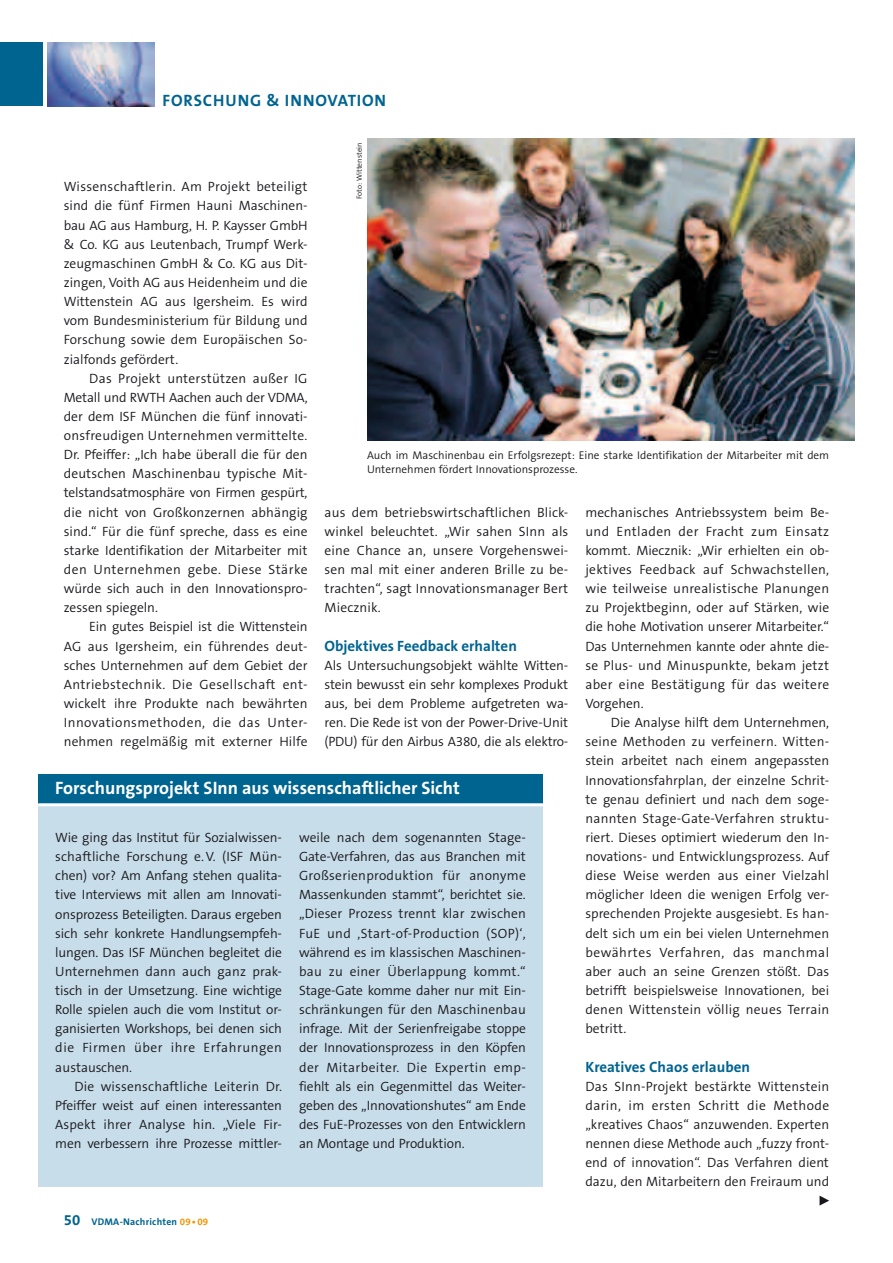
<style>
.page{position:relative;width:893px;height:1263px;background:#fff}
.page>*{position:absolute;margin:0;border:0;box-sizing:border-box;transform-origin:0 0}
.t1{font:700 18px "The Sans B7";color:#fff}
.t2{font:700 16.5px "The Sans B7";letter-spacing:.05em;color:#006490}
.t3{font:700 15px "The Sans B7";color:#006490}
.t4{font:300 13.5px/19.2px "The Sans B4";color:#1a171c;text-align:justify}
.t5{font:300 11.25px/14.2px "The Sans B4";color:#1a171c}
.t6{font:700 9.75px "The Sans B7";letter-spacing:.025em;color:#006490}
.t7{font:300 7.5px "The Sans B4";color:#1a171c}
.s1{font-size:15px}
.s2{color:#f29500}
</style>
<div class="page">
<div style="left:0;top:43px;width:43px;height:63px;background:#006490"></div>
<img style="left:48px;top:43px;width:106px;height:63px">
<img style="left:367px;top:138px;width:488px;height:302px">
<svg style="left:819px;top:1195px;width:10px;height:10px"></svg>
<div style="left:38px;top:800px;width:505px;height:386px;background:#c7dde9"></div>
<div style="left:38px;top:774px;width:505px;height:30px;background:#006490"></div>
<hr style="left:38px;top:803px;width:505px;height:3px;background:#fff">
<p class="t2" style="left:163px;top:92px;width:225px">forschung &amp; innovation</p>
<p class="t7" style="left:355px;top:199px;width:58px;rotate:-90deg">Foto: Wittenstein</p>
<p class="t4" style="left:64px;top:178px;width:245px">Wissenschaftlerin. Am Projekt beteiligt sind die fünf Firmen Hauni Maschinen&shy;bau AG aus Hamburg, H. P. Kaysser GmbH &amp; Co. KG aus Leutenbach, Trumpf Werk&shy;zeugmaschinen GmbH &amp; Co. KG aus Dit&shy;zingen, Voith AG aus Heidenheim und die Wittenstein AG aus Igersheim. Es wird vom Bundesministerium für Bildung und Forschung sowie dem Europäischen So&shy;zialfonds gefördert.</p>
<p class="t4" style="left:64px;top:369px;width:245px;text-indent:26px">Das Projekt unterstützen außer IG Metall und RWTH Aachen auch der VDMA, der dem ISF München die fünf innovati&shy;onsfreudigen Unternehmen vermittelte.<br>Dr. Pfeiffer: „Ich habe überall die für den deutschen Maschinenbau typische Mit&shy;telstandsatmosphäre von Firmen gespürt, die nicht von Großkonzernen abhängig sind.“ Für die fünf spreche, dass es eine starke Identifikation der Mitarbeiter mit den Unternehmen gebe. Diese Stärke würde sich auch in den Innovationspro&shy;zessen spiegeln.</p>
<p class="t4" style="left:64px;top:618px;width:245px;text-indent:26px">Ein gutes Beispiel ist die Wittenstein AG aus Igersheim, ein führendes deut&shy;sches Unternehmen auf dem Gebiet der Antriebstechnik. Die Gesellschaft ent&shy;wickelt ihre Produkte nach bewährten Innovationsmethoden, die das Unter&shy;nehmen regelmäßig mit externer Hilfe</p>
<p class="t5" style="left:367px;top:449px;width:464px">Auch im Maschinenbau ein Erfolgsrezept: Eine starke Identifikation der Mitarbeiter mit dem<br>Unternehmen fördert Innovationsprozesse.</p>
<p class="t4" style="left:325px;top:503px;width:245px">aus dem betriebswirtschaftlichen Blick&shy;winkel beleuchtet. „Wir sahen SInn als eine Chance an, unsere Vorgehenswei&shy;sen mal mit einer anderen Brille zu be&shy;trachten“, sagt Innovationsmanager Bert Miecznik.</p>
<p class="t3" style="left:325px;top:638px;width:194px">Objektives Feedback erhalten</p>
<p class="t4" style="left:325px;top:656px;width:245px">Als Untersuchungsobjekt wählte Witten&shy;stein bewusst ein sehr komplexes Produkt aus, bei dem Probleme aufgetreten wa&shy;ren. Die Rede ist von der Power-Drive-Unit (PDU) für den Airbus A380, die als elektro-</p>
<p class="t4" style="left:585px;top:503px;width:245px">mechanisches Antriebssystem beim Be&shy;und Entladen der Fracht zum Einsatz kommt. Miecznik: „Wir erhielten ein ob&shy;jektives Feedback auf Schwachstellen, wie teilweise unrealistische Planungen zu Projektbeginn, oder auf Stärken, wie die hohe Motivation unserer Mitarbeiter.“ Das Unternehmen kannte oder ahnte die&shy;se Plus- und Minuspunkte, bekam jetzt aber eine Bestätigung für das weitere Vorgehen.</p>
<p class="t4" style="left:585px;top:713px;width:245px;text-indent:26px">Die Analyse hilft dem Unternehmen, seine Methoden zu verfeinern. Witten&shy;stein arbeitet nach einem angepassten Innovationsfahrplan, der einzelne Schrit&shy;te genau definiert und nach dem soge&shy;nannten Stage-Gate-Verfahren struktu&shy;riert. Dieses optimiert wiederum den In&shy;novations- und Entwicklungsprozess. Auf diese Weise werden aus einer Vielzahl möglicher Ideen die wenigen Erfolg ver&shy;sprechenden Projekte ausgesiebt. Es han&shy;delt sich um ein bei vielen Unternehmen bewährtes Verfahren, das manchmal aber auch an seine Grenzen stößt. Das betrifft beispielsweise Innovationen, bei denen Wittenstein völlig neues Terrain betritt.</p>
<p class="t3" style="left:585px;top:1059px;width:166px">Kreatives Chaos erlauben</p>
<p class="t4" style="left:585px;top:1077px;width:245px">Das SInn-Projekt bestärkte Wittenstein darin, im ersten Schritt die Methode „kreatives Chaos“ anzuwenden. Experten nennen diese Methode auch „fuzzy front&shy;end of innovation“. Das Verfahren dient dazu, den Mitarbeitern den Freiraum und</p>
<h1 class="t1" style="left:55px;top:778px;width:406px">Forschungsprojekt SI nn aus wissenschaftlicher Sicht</h1>
<p class="t4" style="left:299px;top:828px;width:228px">weile nach dem sogenannten Stage-Gate-Verfahren, das aus Branchen mit Großserienproduktion für anonyme Massenkunden stammt“, berichtet sie. „Dieser Prozess trennt klar zwischen FuE und ,Start-of-Production (SOP)‘, während es im klassischen Maschinen&shy;bau zu einer Überlappung kommt.“ Stage-Gate komme daher nur mit Ein&shy;schränkungen für den Maschinenbau infrage. Mit der Serienfreigabe stoppe der Innovationsprozess in den Köpfen der Mitarbeiter. Die Expertin emp&shy;fiehlt als ein Gegenmittel das Weiter&shy;geben des „Innovationshutes“ am Ende des FuE-Prozesses von den Entwicklern an Montage und Produktion.</p>
<p class="t4" style="left:55px;top:828px;width:228px">Wie ging das Institut für Sozialwissen&shy;schaftliche Forschung e.V. (ISF Mün&shy;chen) vor? Am Anfang stehen qualita&shy;tive Interviews mit allen am Innovati&shy;onsprozess Beteiligten. Daraus ergeben sich sehr konkrete Handlungsempfeh&shy;lungen. Das ISF München begleitet die Unternehmen dann auch ganz prak&shy;tisch in der Umsetzung. Eine wichtige Rolle spielen auch die vom Institut or&shy;ganisierten Workshops, bei denen sich die Firmen über ihre Erfahrungen austauschen.</p>
<p class="t4" style="left:55px;top:1077px;width:228px;text-indent:19px">Die wissenschaftliche Leiterin Dr.<br>Pfeiffer weist auf einen interessanten Aspekt ihrer Analyse hin. „Viele Fir&shy;men verbessern ihre Prozesse mittler-</p>
<p class="t6" style="left:64px;top:1216px;width:146px"><span class="s1">50</span> VDMA-Nachrichten <span class="s2">09•09</span></p>
</div>
